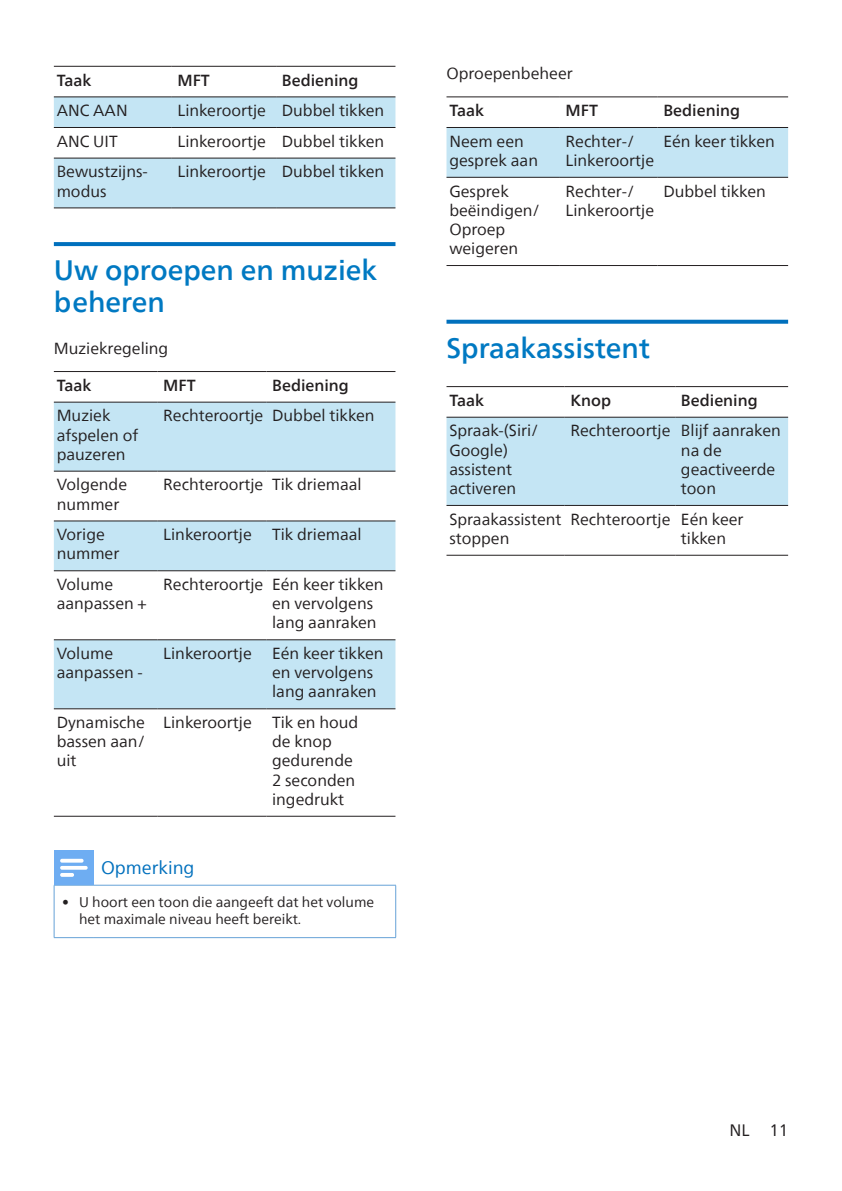
<style>
.page{position:relative;width:842px;height:1191px;background:#fff}
.page>*{position:absolute;margin:0;border:0;box-sizing:border-box;transform-origin:0 0}
.heading2{font:500 28px/32px "Neue Frutiger World";color:#0079c2}
.Body{font:18px "Neue Frutiger World";color:#0070bd}
.t1{font:16.4px "Neue Frutiger World";color:#231f20}
.Body_Text{font:16px/19.2px "Neue Frutiger World";color:#231f20}
.Body_Text-2{font:500 16px "Neue Frutiger World";color:#231f20}
.Body_Text__0{font:16px "Neue Frutiger World";color:#231f20}
.t2{font:14px/16.8px "Neue Frutiger World";color:#231f20}
</style>
<div class="page">
<svg style="left:54px;top:242px;width:341px;height:4px"></svg>
<svg style="left:54px;top:97px;width:341px;height:110px"></svg>
<hr style="left:54px;top:66px;width:118px;height:1px;background:#231f20">
<hr style="left:172px;top:66px;width:104px;height:1px;background:#231f20">
<hr style="left:276px;top:66px;width:119px;height:1px;background:#231f20">
<hr style="left:54px;top:96px;width:118px;height:1px;background:#231f20">
<hr style="left:172px;top:96px;width:104px;height:1px;background:#231f20">
<hr style="left:276px;top:96px;width:119px;height:1px;background:#231f20">
<hr style="left:54px;top:127px;width:118px;height:1px;background:#231f20">
<hr style="left:172px;top:127px;width:104px;height:1px;background:#231f20">
<hr style="left:276px;top:127px;width:119px;height:1px;background:#231f20">
<hr style="left:54px;top:158px;width:118px;height:1px;background:#231f20">
<hr style="left:172px;top:158px;width:104px;height:1px;background:#231f20">
<hr style="left:276px;top:158px;width:119px;height:1px;background:#231f20">
<hr style="left:54px;top:207px;width:118px;height:1px;background:#231f20">
<hr style="left:172px;top:207px;width:104px;height:1px;background:#231f20">
<hr style="left:276px;top:207px;width:119px;height:1px;background:#231f20">
<svg style="left:54px;top:402px;width:341px;height:306px;fill:#c4e5f4"></svg>
<svg style="left:54px;top:571px;width:341px;height:68px"></svg>
<svg style="left:54px;top:709px;width:341px;height:1px"></svg>
<hr style="left:54px;top:371px;width:104px;height:1px;background:#231f20">
<hr style="left:158px;top:371px;width:108px;height:1px;background:#231f20">
<hr style="left:266px;top:371px;width:129px;height:1px;background:#231f20">
<hr style="left:54px;top:401px;width:104px;height:1px;background:#231f20">
<hr style="left:158px;top:401px;width:108px;height:1px;background:#231f20">
<hr style="left:266px;top:401px;width:129px;height:1px;background:#231f20">
<hr style="left:54px;top:470px;width:104px;height:1px;background:#231f20">
<hr style="left:158px;top:470px;width:108px;height:1px;background:#231f20">
<hr style="left:266px;top:470px;width:129px;height:1px;background:#231f20">
<hr style="left:54px;top:520px;width:104px;height:1px;background:#231f20">
<hr style="left:158px;top:520px;width:108px;height:1px;background:#231f20">
<hr style="left:266px;top:520px;width:129px;height:1px;background:#231f20">
<hr style="left:54px;top:570px;width:104px;height:1px;background:#231f20">
<hr style="left:158px;top:570px;width:108px;height:1px;background:#231f20">
<hr style="left:266px;top:570px;width:129px;height:1px;background:#231f20">
<hr style="left:54px;top:639px;width:104px;height:1px;background:#231f20">
<hr style="left:158px;top:639px;width:108px;height:1px;background:#231f20">
<hr style="left:266px;top:639px;width:129px;height:1px;background:#231f20">
<hr style="left:54px;top:708px;width:104px;height:1px;background:#231f20">
<hr style="left:158px;top:708px;width:108px;height:1px;background:#231f20">
<hr style="left:266px;top:708px;width:129px;height:1px;background:#231f20">
<hr style="left:54px;top:815px;width:104px;height:1px;background:#231f20">
<hr style="left:158px;top:815px;width:108px;height:1px;background:#231f20">
<hr style="left:266px;top:815px;width:129px;height:1px;background:#231f20">
<hr style="left:395px;top:885px;width:1px;height:52px;background:#66a2d7">
<hr style="left:54px;top:885px;width:1px;height:52px;background:#66a2d7">
<hr style="left:54px;top:937px;width:39px;height:1px;background:#66a2d7">
<hr style="left:93px;top:937px;width:303px;height:1px;background:#66a2d7">
<hr style="left:93px;top:885px;width:303px;height:1px;background:#66a2d7">
<hr style="left:54px;top:885px;width:39px;height:1px;background:#66a2d7">
<div style="left:54px;top:850px;width:39px;height:35px;background:#6eadf2"></div>
<svg style="left:60px;top:858px;width:28px;height:19px"></svg>
<svg style="left:446px;top:320px;width:342px;height:4px"></svg>
<div style="left:446px;top:128px;width:342px;height:49px;background:#c4e5f4"></div>
<hr style="left:446px;top:96px;width:114px;height:1px;background:#231f20">
<hr style="left:560px;top:96px;width:98px;height:1px;background:#231f20">
<hr style="left:658px;top:96px;width:130px;height:1px;background:#231f20">
<hr style="left:446px;top:127px;width:114px;height:1px;background:#231f20">
<hr style="left:560px;top:127px;width:98px;height:1px;background:#231f20">
<hr style="left:658px;top:127px;width:130px;height:1px;background:#231f20">
<hr style="left:446px;top:177px;width:114px;height:1px;background:#231f20">
<hr style="left:560px;top:177px;width:98px;height:1px;background:#231f20">
<hr style="left:658px;top:177px;width:130px;height:1px;background:#231f20">
<hr style="left:446px;top:265px;width:114px;height:1px;background:#231f20">
<hr style="left:560px;top:265px;width:98px;height:1px;background:#231f20">
<hr style="left:658px;top:265px;width:130px;height:1px;background:#231f20">
<div style="left:446px;top:418px;width:342px;height:87px;background:#c4e5f4"></div>
<hr style="left:446px;top:386px;width:119px;height:1px;background:#231f20">
<hr style="left:565px;top:386px;width:110px;height:1px;background:#231f20">
<hr style="left:675px;top:386px;width:113px;height:1px;background:#231f20">
<hr style="left:446px;top:417px;width:119px;height:1px;background:#231f20">
<hr style="left:565px;top:417px;width:110px;height:1px;background:#231f20">
<hr style="left:675px;top:417px;width:113px;height:1px;background:#231f20">
<hr style="left:446px;top:505px;width:119px;height:1px;background:#231f20">
<hr style="left:565px;top:505px;width:110px;height:1px;background:#231f20">
<hr style="left:675px;top:505px;width:113px;height:1px;background:#231f20">
<hr style="left:446px;top:555px;width:119px;height:1px;background:#231f20">
<hr style="left:565px;top:555px;width:110px;height:1px;background:#231f20">
<hr style="left:675px;top:555px;width:113px;height:1px;background:#231f20">
<p class="Body_Text-2" style="left:57px;top:67px;width:36px">Taak</p>
<p class="Body_Text-2" style="left:177px;top:67px;width:34px">MFT</p>
<p class="Body_Text-2" style="left:282px;top:67px;width:78px">Bediening</p>
<p class="Body_Text" style="left:57px;top:101px;width:72px">ANC AAN</p>
<p class="Body_Text" style="left:177px;top:101px;width:90px">Linkeroortje</p>
<p class="Body_Text" style="left:282px;top:101px;width:104px">Dubbel tikken</p>
<p class="Body_Text" style="left:57px;top:132px;width:62px">ANC UIT</p>
<p class="Body_Text" style="left:177px;top:132px;width:90px">Linkeroortje</p>
<p class="Body_Text" style="left:282px;top:132px;width:104px">Dubbel tikken</p>
<p class="Body_Text" style="left:57px;top:162px;width:93px">Bewustzijns&shy;modus</p>
<p class="Body_Text" style="left:177px;top:162px;width:90px">Linkeroortje</p>
<p class="Body_Text" style="left:282px;top:162px;width:104px">Dubbel tikken</p>
<p class="heading2" style="left:54px;top:254px;width:325px">Uw oproepen en muziek beheren</p>
<p class="Body_Text__0" style="left:54px;top:336px;width:116px">Muziekregeling</p>
<p class="Body_Text-2" style="left:57px;top:372px;width:36px">Taak</p>
<p class="Body_Text-2" style="left:163px;top:372px;width:34px">MFT</p>
<p class="Body_Text-2" style="left:272px;top:372px;width:78px">Bediening</p>
<p class="Body_Text" style="left:57px;top:406px;width:83px">Muziek afspelen of pauzeren</p>
<p class="Body_Text" style="left:163px;top:406px;width:102px">Rechteroortje</p>
<p class="Body_Text" style="left:272px;top:406px;width:104px">Dubbel tikken</p>
<p class="Body_Text" style="left:57px;top:475px;width:72px">Volgende nummer</p>
<p class="Body_Text" style="left:163px;top:475px;width:102px">Rechteroortje</p>
<p class="Body_Text" style="left:272px;top:475px;width:91px">Tik driemaal</p>
<p class="Body_Text" style="left:57px;top:525px;width:64px">Vorige nummer</p>
<p class="Body_Text" style="left:163px;top:525px;width:90px">Linkeroortje</p>
<p class="Body_Text" style="left:272px;top:525px;width:91px">Tik driemaal</p>
<p class="Body_Text" style="left:57px;top:575px;width:92px">Volume aanpassen +</p>
<p class="Body_Text" style="left:163px;top:575px;width:102px">Rechteroortje</p>
<p class="Body_Text" style="left:272px;top:575px;width:113px">Eén keer tikken en vervolgens lang aanraken</p>
<p class="Body_Text" style="left:57px;top:644px;width:88px">Volume aanpassen -</p>
<p class="Body_Text" style="left:163px;top:644px;width:90px">Linkeroortje</p>
<p class="Body_Text" style="left:272px;top:644px;width:113px">Eén keer tikken en vervolgens lang aanraken</p>
<p class="Body_Text" style="left:57px;top:713px;width:90px;text-align:justify">Dynamische bassen aan/ uit</p>
<p class="Body_Text" style="left:163px;top:713px;width:90px">Linkeroortje</p>
<p class="Body_Text" style="left:272px;top:713px;width:88px">Tik en houd de knop gedurende<br>2 seconden ingedrukt</p>
<p class="Body" style="left:101px;top:853px;width:95px">Opmerking</p>
<p class="t2" style="left:79px;top:894px;width:297px;text-indent:-17px">• U hoort een toon die aangeeft dat het volume het maximale niveau heeft bereikt.</p>
<p class="Body_Text__0" style="left:446px;top:61px;width:128px">Oproepenbeheer</p>
<p class="Body_Text-2" style="left:449px;top:97px;width:36px">Taak</p>
<p class="Body_Text-2" style="left:566px;top:97px;width:34px">MFT</p>
<p class="Body_Text-2" style="left:663px;top:97px;width:78px">Bediening</p>
<p class="Body_Text" style="left:449px;top:132px;width:90px">Neem een gesprek aan</p>
<p class="Body_Text" style="left:566px;top:132px;width:90px">Rechter-/<br>Linkeroortje</p>
<p class="Body_Text" style="left:663px;top:132px;width:113px">Eén keer tikken</p>
<p class="Body_Text" style="left:449px;top:182px;width:92px">Gesprek beëindigen/<br>Oproep weigeren</p>
<p class="Body_Text" style="left:566px;top:182px;width:90px">Rechter-/<br>Linkeroortje</p>
<p class="Body_Text" style="left:663px;top:182px;width:104px">Dubbel tikken</p>
<p class="heading2" style="left:446px;top:332px;width:205px">Spraakassistent</p>
<p class="Body_Text-2" style="left:449px;top:387px;width:36px">Taak</p>
<p class="Body_Text-2" style="left:570px;top:387px;width:42px">Knop</p>
<p class="Body_Text-2" style="left:681px;top:387px;width:78px">Bediening</p>
<p class="Body_Text" style="left:449px;top:421px;width:91px">Spraak-(Siri/<br>Google) assistent activeren</p>
<p class="Body_Text" style="left:570px;top:421px;width:102px">Rechteroortje</p>
<p class="Body_Text" style="left:681px;top:421px;width:101px">Blijf aanraken na de geactiveerde toon</p>
<p class="Body_Text" style="left:449px;top:510px;width:114px">Spraakassistent stoppen</p>
<p class="Body_Text" style="left:570px;top:510px;width:102px">Rechteroortje</p>
<p class="Body_Text" style="left:681px;top:510px;width:64px">Eén keer tikken</p>
<p class="t1" style="left:729px;top:1117px;width:61px">NL 11</p>
</div>
